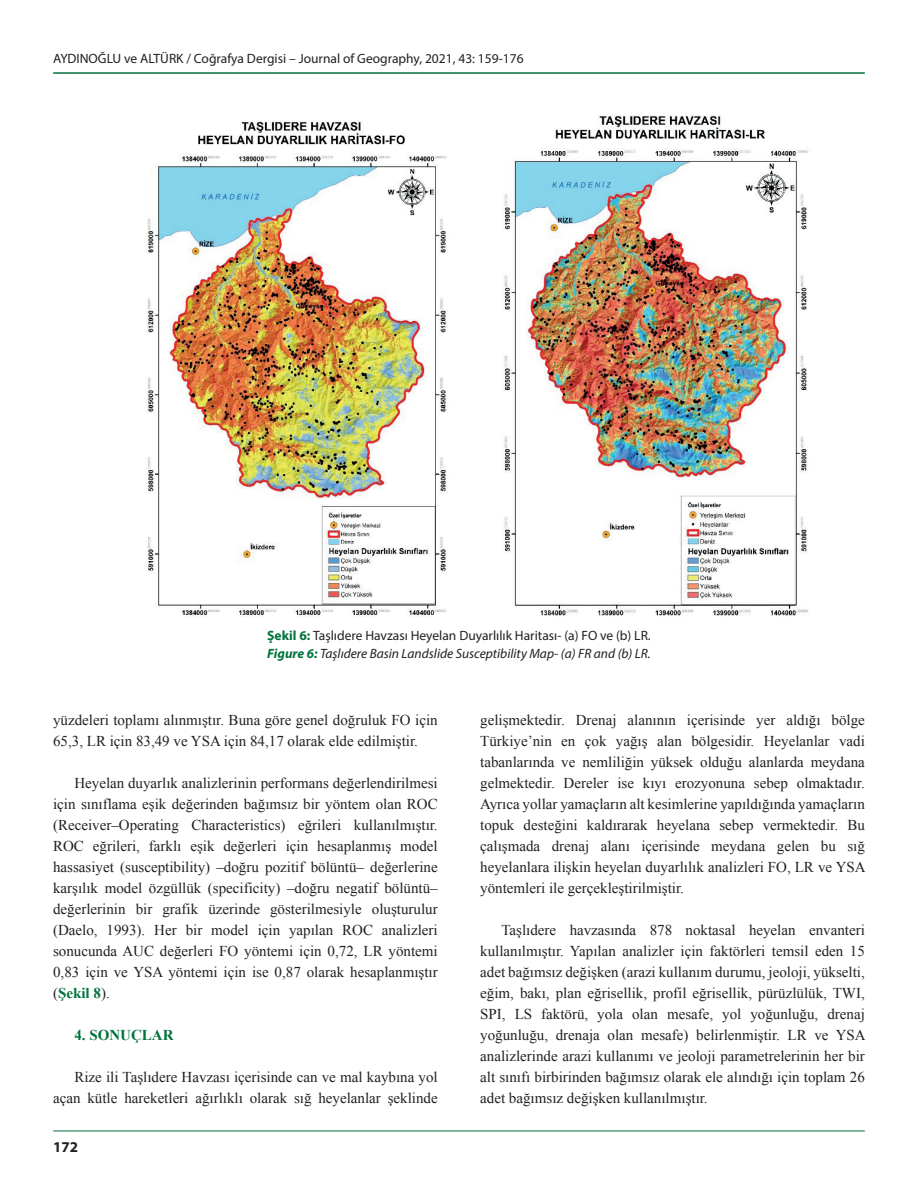
<style>
.page{position:relative;width:918px;height:1188px;background:#fff}
.page>*{position:absolute;margin:0;border:0;box-sizing:border-box;transform-origin:0 0}
.t1{font:15px/21px "Times New Roman";color:#231f20;text-align:justify}
.t2{font:700 15px "Times New Roman";color:#00733d}
.t3{font:700 15px "Myriad Pro";color:#231f20}
.t4{font:13.5px/17.2px "Myriad Pro";color:#231f20}
.s1{font-weight:700;color:#00733d}
.s2{font-weight:700;font-style:italic;color:#00733d}
.s3{font-style:italic}
</style>
<div class="page">
<hr style="left:53px;top:72px;width:812px;height:2px;background:#00733d">
<hr style="left:53px;top:1131px;width:812px;height:1px;background:#00733d">
<img style="left:146px;top:120px;width:302px;height:496px">
<img style="left:502px;top:115px;width:307px;height:501px">
<p class="t4" style="left:53px;top:50px;width:472px">AYDINOĞLU ve ALTÜRK / Coğrafya Dergisi – Journal of Geography, 2021, 43: 159-176</p>
<p class="t4" style="left:267px;top:627px;width:385px"><span class="s1">Şekil 6:</span> Taşlıdere Havzası Heyelan Duyarlılık Haritası- (a) FO ve (b) LR.<br><span class="s2">Figure 6:</span> <span class="s3">Taşlıdere Basin Landslide Susceptibility Map- (a) FR and (b) LR.</span></p>
<p class="t1" style="left:53px;top:709px;width:386px">yüzdeleri toplamı alınmıştır. Buna göre genel doğruluk FO için<br>65,3, LR için 83,49 ve YSA için 84,17 olarak elde edilmiştir.</p>
<p class="t1" style="left:53px;top:772px;width:386px;text-indent:21px">Heyelan duyarlık analizlerinin performans değerlendirilmesi için sınıflama eşik değerinden bağımsız bir yöntem olan ROC (Receiver–Operating Characteristics) eğrileri kullanılmıştır.<br>ROC eğrileri, farklı eşik değerleri için hesaplanmış model hassasiyet (susceptibility) –doğru pozitif bölüntü– değerlerine karşılık model özgüllük (specificity) –doğru negatif bölüntü– değerlerinin bir grafik üzerinde gösterilmesiyle oluşturulur (Daelo, 1993). Her bir model için yapılan ROC analizleri sonucunda AUC değerleri FO yöntemi için 0,72, LR yöntemi 0,83 için ve YSA yöntemi için ise 0,87 olarak hesaplanmıştır (<span class="s1">Şekil 8</span>).</p>
<p class="t2" style="left:74px;top:1024px;width:101px">4. SONUÇLAR</p>
<p class="t1" style="left:53px;top:1066px;width:386px;text-align:right">Rize ili Taşlıdere Havzası içerisinde can ve mal kaybına yol açan kütle hareketleri ağırlıklı olarak sığ heyelanlar şeklinde</p>
<p class="t3" style="left:53px;top:1137px;width:26px">172</p>
<p class="t1" style="left:480px;top:709px;width:387px">gelişmektedir. Drenaj alanının içerisinde yer aldığı bölge Türkiye’nin en çok yağış alan bölgesidir. Heyelanlar vadi tabanlarında ve nemliliğin yüksek olduğu alanlarda meydana gelmektedir. Dereler ise kıyı erozyonuna sebep olmaktadır.<br>Ayrıca yollar yamaçların alt kesimlerine yapıldığında yamaçların topuk desteğini kaldırarak heyelana sebep vermektedir. Bu çalışmada drenaj alanı içerisinde meydana gelen bu sığ heyelanlara ilişkin heyelan duyarlılık analizleri FO, LR ve YSA yöntemleri ile gerçekleştirilmiştir.</p>
<p class="t1" style="left:480px;top:919px;width:387px;text-indent:21px">Taşlıdere havzasında 878 noktasal heyelan envanteri kullanılmıştır. Yapılan analizler için faktörleri temsil eden 15 adet bağımsız değişken (arazi kullanım durumu, jeoloji, yükselti, eğim, bakı, plan eğrisellik, profil eğrisellik, pürüzlülük, TWI, SPI, LS faktörü, yola olan mesafe, yol yoğunluğu, drenaj yoğunluğu, drenaja olan mesafe) belirlenmiştir. LR ve YSA analizlerinde arazi kullanımı ve jeoloji parametrelerinin her bir alt sınıfı birbirinden bağımsız olarak ele alındığı için toplam 26 adet bağımsız değişken kullanılmıştır.</p>
</div>
